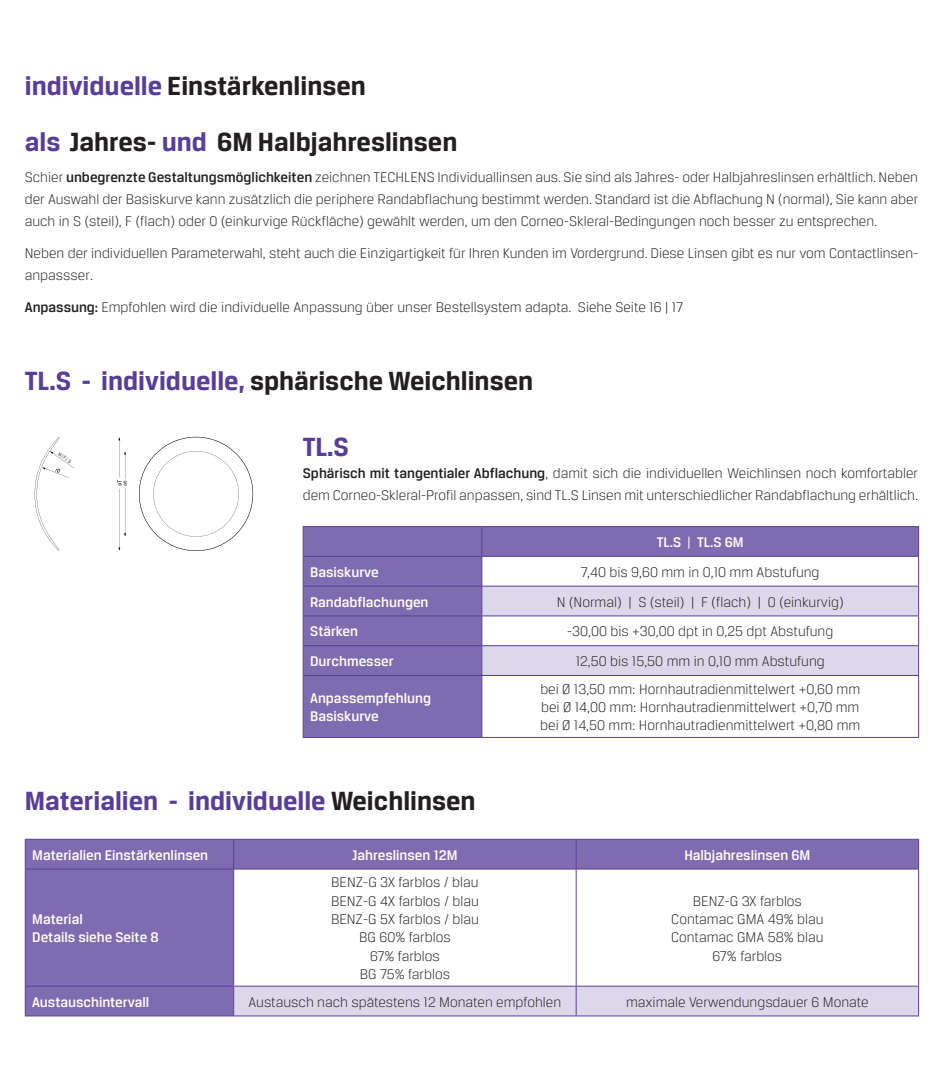
<style>
.page{position:relative;width:943px;height:1092px;background:#fff}
.page>*{position:absolute;margin:0;border:0;box-sizing:border-box;transform-origin:0 0}
.t1{font:700 28px/55.1px "Breuer Text";color:#231f20}
.t2{font:700 28px "Breuer Text";color:#593e99}
.t3{font:300 14.88px/18.4px "Breuer Text";color:#231f20;text-align:center}
.t4{font:500 14.88px/18.4px "Breuer Text";color:#fff}
.t5{font:5.25px "Breuer Text";color:#231f20}
.s1{color:#593e99}
.s2{font-weight:500}
.s3{color:#231f20}
</style>
<div class="page">
<div style="left:26px;top:839px;width:892px;height:176px;background:#7f6cb0"></div>
<svg style="left:234px;top:869px;width:684px;height:116px"></svg>
<hr style="left:25px;top:838px;width:209px;height:1px;background:#593e99">
<svg style="left:25px;top:839px;width:1px;height:29px"></svg>
<hr style="left:234px;top:838px;width:342px;height:1px;background:#593e99">
<svg style="left:233px;top:839px;width:1px;height:29px"></svg>
<hr style="left:576px;top:838px;width:343px;height:1px;background:#593e99">
<svg style="left:575px;top:839px;width:1px;height:29px"></svg>
<svg style="left:918px;top:839px;width:1px;height:29px"></svg>
<hr style="left:25px;top:868px;width:209px;height:1px;background:#593e99">
<hr style="left:25px;top:869px;width:1px;height:116px;background:#593e99">
<hr style="left:234px;top:868px;width:342px;height:1px;background:#593e99">
<hr style="left:233px;top:869px;width:1px;height:116px;background:#593e99">
<hr style="left:576px;top:868px;width:343px;height:1px;background:#593e99">
<hr style="left:575px;top:869px;width:1px;height:116px;background:#593e99">
<hr style="left:918px;top:869px;width:1px;height:116px;background:#593e99">
<hr style="left:25px;top:985px;width:209px;height:1px;background:#593e99">
<svg style="left:25px;top:986px;width:1px;height:29px"></svg>
<hr style="left:234px;top:985px;width:342px;height:1px;background:#593e99">
<hr style="left:576px;top:985px;width:343px;height:1px;background:#593e99">
<div style="left:233px;top:986px;width:686px;height:29px;background:#dcd7eb"></div>
<hr style="left:25px;top:1015px;width:209px;height:1px;background:#593e99">
<hr style="left:234px;top:1015px;width:342px;height:1px;background:#593e99">
<hr style="left:576px;top:1015px;width:343px;height:1px;background:#593e99">
<svg style="left:304px;top:527px;width:614px;height:210px;fill:#7f6cb0"></svg>
<hr style="left:303px;top:526px;width:179px;height:1px;background:#593e99">
<hr style="left:482px;top:526px;width:437px;height:1px;background:#593e99">
<hr style="left:303px;top:585px;width:179px;height:1px;background:#593e99">
<hr style="left:303px;top:615px;width:179px;height:1px;background:#593e99">
<hr style="left:303px;top:645px;width:179px;height:1px;background:#593e99">
<hr style="left:303px;top:675px;width:179px;height:1px;background:#593e99">
<hr style="left:482px;top:675px;width:437px;height:1px;background:#593e99">
<hr style="left:918px;top:676px;width:1px;height:61px;background:#593e99">
<hr style="left:303px;top:737px;width:179px;height:1px;background:#593e99">
<hr style="left:482px;top:737px;width:437px;height:1px;background:#593e99">
<hr style="left:303px;top:556px;width:179px;height:1px;background:#593e99">
<svg style="left:481px;top:527px;width:438px;height:148px"></svg>
<svg style="left:303px;top:527px;width:1px;height:148px"></svg>
<hr style="left:303px;top:676px;width:1px;height:61px;background:#593e99">
<hr style="left:481px;top:676px;width:1px;height:61px;background:#593e99">
<svg style="left:139px;top:437px;width:114px;height:114px"></svg>
<svg style="left:35px;top:437px;width:92px;height:114px"></svg>
<h1 class="t1" style="left:25px;top:58px;width:434px"><span class="s1">individuelle</span> Einstärkenlinsen<br><span class="s1">als</span> Jahres- <span class="s1">und</span> 6M Halbjahreslinsen</h1>
<p class="t3" style="left:25px;top:166px;width:895px;line-height:21.9px;text-align:justify">Schier <span class="s2">unbegrenzte Gestaltungsmöglichkeiten</span> zeichnen TECHLENS Individuallinsen aus. Sie sind als Jahres- oder Halbjahreslinsen erhältlich. Neben der Auswahl der Basiskurve kann zusätzlich die periphere Randabflachung bestimmt werden. Standard ist die Abflachung N (normal), Sie kann aber auch in S (steil), F (flach) oder 0 (einkurvige Rückfläche) gewählt werden, um den Corneo-Skleral-Bedingungen noch besser zu entsprechen.</p>
<p class="t3" style="left:25px;top:242px;width:895px;line-height:21.9px;text-align:left">Neben der individuellen Parameterwahl, steht auch die Einzigartigkeit für Ihren Kunden im Vordergrund. Diese Linsen gibt es nur vom Contactlinsen&shy;anpassser.</p>
<p class="t3" style="left:25px;top:297px;width:660px"><span class="s2">Anpassung:</span> Empfohlen wird die individuelle Anpassung über unser Bestellsystem adapta. Siehe Seite 16 | 17</p>
<h1 class="t1" style="left:25px;top:353px;width:510px"><span class="s1">TL.S - individuelle,</span> sphärische Weichlinsen</h1>
<p class="t5" style="left:60px;top:451px;width:16px;rotate:35deg">N | F | S</p>
<h1 class="t2" style="left:303px;top:431px;width:48px">TL.S</h1>
<p class="t3" style="left:303px;top:462px;width:617px;line-height:21.9px;text-align:left"><span class="s2">Sphärisch mit tangentialer Abflachung</span>, damit sich die individuellen Weichlinsen noch komfortabler dem Corneo-Skleral-Profil anpassen, sind TL.S Linsen mit unterschiedlicher Randabflachung erhältlich.</p>
<p class="t4" style="left:656px;top:533px;width:88px">TL.S | TL.S 6M</p>
<p class="t4" style="left:310px;top:562px;width:70px">Basiskurve</p>
<p class="t3" style="left:581px;top:562px;width:240px">7,40 bis 9,60 mm in 0,10 mm Abstufung</p>
<p class="t4" style="left:310px;top:592px;width:120px">Randabflachungen</p>
<p class="t3" style="left:557px;top:592px;width:288px">N (Normal) | S (steil) | F (flach) | 0 (einkurvig)</p>
<p class="t4" style="left:310px;top:622px;width:49px">Stärken</p>
<p class="t3" style="left:567px;top:622px;width:267px">-30,00 bis +30,00 dpt in 0,25 dpt Abstufung</p>
<p class="t4" style="left:310px;top:652px;width:85px">Durchmesser</p>
<p class="t3" style="left:575px;top:652px;width:250px">12,50 bis 15,50 mm in 0,10 mm Abstufung</p>
<p class="t4" style="left:310px;top:688px;width:122px">Anpassempfehlung<br>Basiskurve</p>
<p class="t3" style="left:540px;top:679px;width:321px;text-align:justify">bei Ø 13,50 mm: Hornhautradienmittelwert +0,60 mm bei Ø 14,00 mm: Hornhautradienmittelwert +0,70 mm bei Ø 14,50 mm: Hornhautradienmittelwert +0,80 mm</p>
<h1 class="t2" style="left:25px;top:785px;width:452px">Materialien - individuelle <span class="s3">Weichlinsen</span></h1>
<p class="t4" style="left:32px;top:845px;width:177px">Materialien Einstärkenlinsen</p>
<p class="t4" style="left:352px;top:845px;width:107px">Jahreslinsen 12M</p>
<p class="t4" style="left:684px;top:845px;width:127px">Halbjahreslinsen 6M</p>
<p class="t4" style="left:32px;top:909px;width:128px">Material<br>Details siehe Seite 8</p>
<p class="t3" style="left:331px;top:873px;width:149px">BENZ-G 3X farblos / blau<br>BENZ-G 4X farblos / blau<br>BENZ-G 5X farblos / blau<br>BG 60% farblos<br>67% farblos<br>BG 75% farblos</p>
<p class="t3" style="left:671px;top:891px;width:154px">BENZ-G 3X farblos<br>Contamac GMA 49% blau<br>Contamac GMA 58% blau<br>67% farblos</p>
<p class="t4" style="left:32px;top:992px;width:118px">Austauschintervall</p>
<p class="t3" style="left:248px;top:992px;width:314px">Austausch nach spätestens 12 Monaten empfohlen</p>
<p class="t3" style="left:626px;top:992px;width:244px">maximale Verwendungsdauer 6 Monate</p>
</div>
